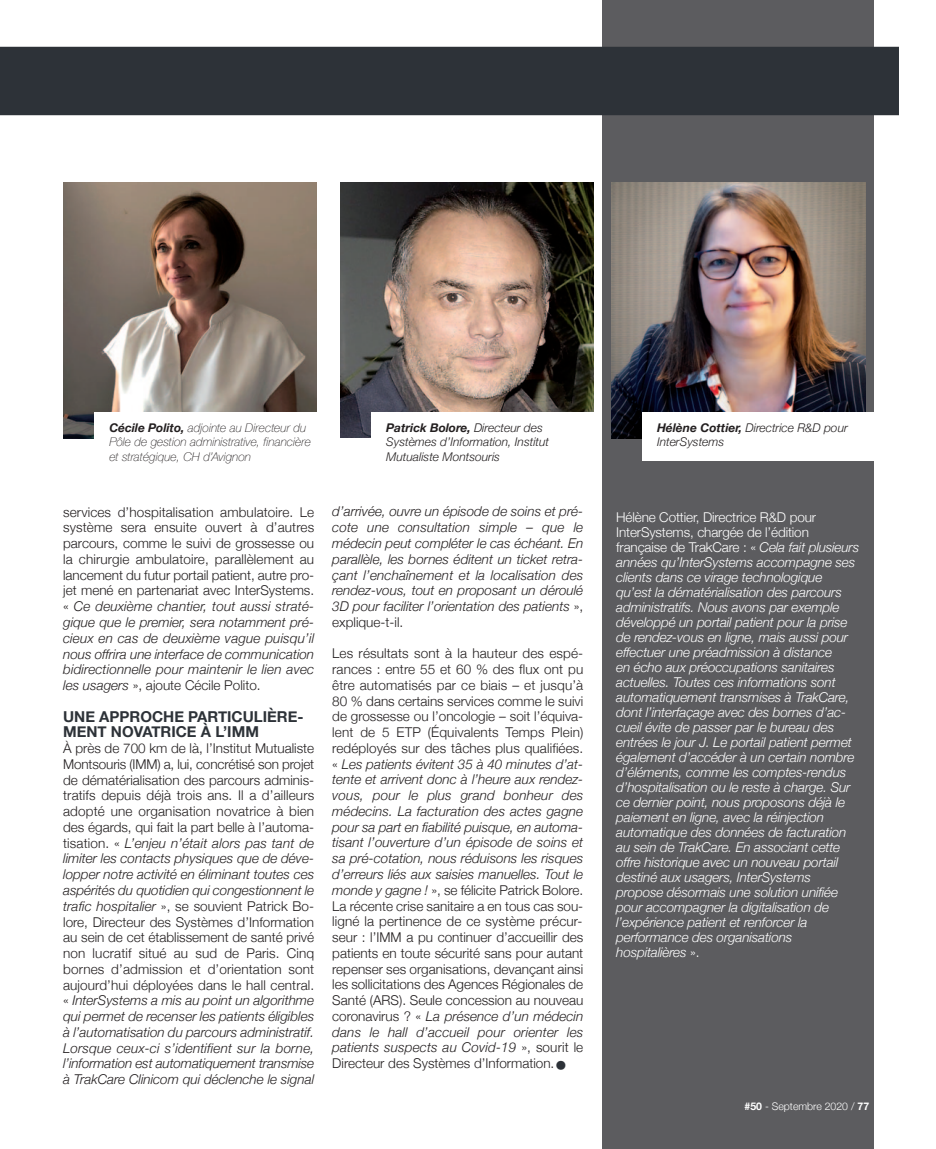
<style>
.page{position:relative;width:936px;height:1149px;background:#fff}
.page>*{position:absolute;margin:0;border:0;box-sizing:border-box;transform-origin:0 0}
.t1{font:700 15px/15.8px "Helvetica Neue";color:#2d3238}
.t2{font:300 13.5px/15.8px "Helvetica Neue";color:#231f20;text-align:justify}
.t3{font:italic 300 13.5px/15px "Helvetica Neue";letter-spacing:-.01em;color:#fff}
.t4{font:italic 300 13.5px/15.8px "Helvetica Neue";color:#231f20;text-align:justify}
.t5{font:300 13.5px "Helvetica Neue";letter-spacing:-.01em;color:#fff}
.t6{font:italic 100 12px/14.4px "Helvetica Neue";color:#231f20}
.t7{font:italic 300 12px "Helvetica Neue";color:#231f20}
.t8{font:italic 700 12px "Helvetica Neue";color:#231f20}
.t9{font:300 10.5px "Helvetica Neue";color:#fff}
.t10{font:9px "Webdings";color:#2d3238}
.s1{font-weight:700}
.s2{font-weight:300}
.s3{font-style:italic}
.s4{font-style:normal}
</style>
<div class="page">
<div style="left:602px;top:0;width:271px;height:1148px;background:#5c5c5f"></div>
<div style="left:0;top:47px;width:898px;height:68px;background:#2d3238"></div>
<img style="left:63px;top:182px;width:253px;height:256px">
<div style="left:94px;top:412px;width:230px;height:71px;background:#fff"></div>
<img style="left:340px;top:182px;width:253px;height:255px">
<div style="left:371px;top:412px;width:230px;height:61px;background:#fff"></div>
<img style="left:611px;top:182px;width:253px;height:256px">
<div style="left:642px;top:412px;width:256px;height:48px;background:#fff"></div>
<p class="t6" style="left:109px;top:420px;width:203px"><span class="s1">Cécile Polito,</span> adjointe au Directeur du<br>Pôle de gestion administrative, financière et stratégique, CH d’Avignon</p>
<p class="t8" style="left:386px;top:420px;width:158px">Patrick Bolore, <span class="s2">Directeur des</span></p>
<p class="t7" style="left:386px;top:435px;width:164px">Systèmes d’Information, Institut</p>
<p class="t7" style="left:386px;top:449px;width:115px">Mutualiste Montsouris</p>
<p class="t2" style="left:63px;top:503px;width:252px">services d’hospitalisation ambulatoire. Le système sera ensuite ouvert à d’autres parcours, comme le suivi de grossesse ou la chirurgie ambulatoire, parallèlement au lancement du futur portail patient, autre pro&shy;jet mené en partenariat avec InterSystems. « <span class="s3">Ce deuxième chantier, tout aussi straté&shy;gique que le premier, sera notamment pré&shy;cieux en cas de deuxième vague puisqu’il nous offrira une interface de communication bidirectionnelle pour maintenir le lien avec les usagers</span> », ajoute Cécile Polito.</p>
<p class="t1" style="left:63px;top:707px;width:242px">UNE APPROCHE PARTICULIèRE-<br>MENT NOVATRICE à L’IMM</p>
<p class="t2" style="left:63px;top:740px;width:252px">À près de 700 km de là, l’Institut Mutualiste Montsouris (IMM) a, lui, concrétisé son projet de dématérialisation des parcours adminis&shy;tratifs depuis déjà trois ans. Il a d’ailleurs adopté une organisation novatrice à bien des égards, qui fait la part belle à l’automa&shy;tisation. « <span class="s3">L’enjeu n’était alors pas tant de limiter les contacts physiques que de déve&shy;lopper notre activité en éliminant toutes ces aspérités du quotidien qui congestionnent le trafic hospitalier</span> », se souvient Patrick Bo&shy;lore, Directeur des Systèmes d’Information au sein de cet établissement de santé privé non lucratif situé au sud de Paris. Cinq bornes d’admission et d’orientation sont aujourd’hui déployées dans le hall central. « <span class="s3">InterSystems a mis au point un algorithme qui permet de recenser les patients éligibles à l’automatisation du parcours administratif.<br>Lorsque ceux-ci s’identifient sur la borne, l’information est automatiquement transmise à TrakCare Clinicom qui déclenche le signal</span></p>
<p class="t4" style="left:332px;top:503px;width:252px">d’arrivée, ouvre un épisode de soins et pré&shy;cote une consultation simple – que le médecin peut compléter le cas échéant. En parallèle, les bornes éditent un ticket retra&shy;çant l’enchaînement et la localisation des rendez-vous, tout en proposant un déroulé 3D pour faciliter l’orientation des patients <span class="s4">», explique-t-il.</span></p>
<p class="t2" style="left:332px;top:645px;width:252px">Les résultats sont à la hauteur des espé&shy;rances : entre 55 et 60 % des flux ont pu être automatisés par ce biais – et jusqu’à 80 % dans certains services comme le suivi de grossesse ou l’oncologie – soit l’équiva&shy;lent de 5 ETP (Équivalents Temps Plein) redéployés sur des tâches plus qualifiées. « <span class="s3">Les patients évitent 35 à 40 minutes d’at&shy;tente et arrivent donc à l’heure aux rendez&shy;vous, pour le plus grand bonheur des médecins. La facturation des actes gagne pour sa part en fiabilité puisque, en automa&shy;tisant l’ouverture d’un épisode de soins et sa pré-cotation, nous réduisons les risques d’erreurs liés aux saisies manuelles. Tout le monde y gagne !</span> », se félicite Patrick Bolore.<br>La récente crise sanitaire a en tous cas sou&shy;ligné la pertinence de ce système précur&shy;seur : l’IMM a pu continuer d’accueillir des patients en toute sécurité sans pour autant repenser ses organisations, devançant ainsi les sollicitations des Agences Régionales de Santé (ARS). Seule concession au nouveau coronavirus ? « <span class="s3">La présence d’un médecin dans le hall d’accueil pour orienter les patients suspects au Covid-19</span> », sourit le Directeur des Systèmes d’Information.</p>
<p class="t10" style="left:556px;top:1058px;width:11px">■</p>
<p class="t7" style="left:657px;top:420px;width:192px"><span class="s1">Hélène Cottier,</span> Directrice R&amp;D pour</p>
<p class="t7" style="left:657px;top:435px;width:69px">InterSystems</p>
<p class="t5" style="left:616px;top:508px;width:201px">Hélène Cottier, Directrice R&amp;D pour</p>
<p class="t5" style="left:616px;top:523px;width:194px">InterSystems, chargée de l’édition</p>
<p class="t3" style="left:616px;top:539px;width:244px"><span class="s4">française de TrakCare : «</span> Cela fait plusieurs années qu’InterSystems accompagne ses clients dans ce virage technologique qu’est la dématérialisation des parcours administratifs. Nous avons par exemple développé un portail patient pour la prise de rendez-vous en ligne, mais aussi pour effectuer une préadmission à distance</p>
<p class="t3" style="left:616px;top:659px;width:220px">en écho aux préoccupations sanitaires</p>
<p class="t3" style="left:616px;top:674px;width:221px">actuelles. Toutes ces informations sont</p>
<p class="t3" style="left:616px;top:689px;width:235px">automatiquement transmises à TrakCare, dont l’interfaçage avec des bornes d’ac&shy;cueil évite de passer par le bureau des</p>
<p class="t3" style="left:616px;top:734px;width:239px">entrées le jour J. Le portail patient permet également d’accéder à un certain nombre d’éléments, comme les comptes-rendus d’hospitalisation ou le reste à charge. Sur ce dernier point, nous proposons déjà le paiement en ligne, avec la réinjection</p>
<p class="t3" style="left:616px;top:824px;width:232px">automatique des données de facturation au sein de TrakCare. En associant cette offre historique avec un nouveau portail destiné aux usagers, InterSystems</p>
<p class="t3" style="left:616px;top:884px;width:223px">propose désormais une solution unifiée pour accompagner la digitalisation de</p>
<p class="t3" style="left:616px;top:914px;width:193px">l’expérience patient et renforcer la</p>
<p class="t3" style="left:616px;top:929px;width:178px">performance des organisations</p>
<p class="t3" style="left:616px;top:944px;width:85px">hospitalières <span class="s4">».</span></p>
<p class="t9" style="left:744px;top:1099px;width:126px"><span class="s1">#50</span> - Septembre 2020 / <span class="s1">77</span></p>
</div>
